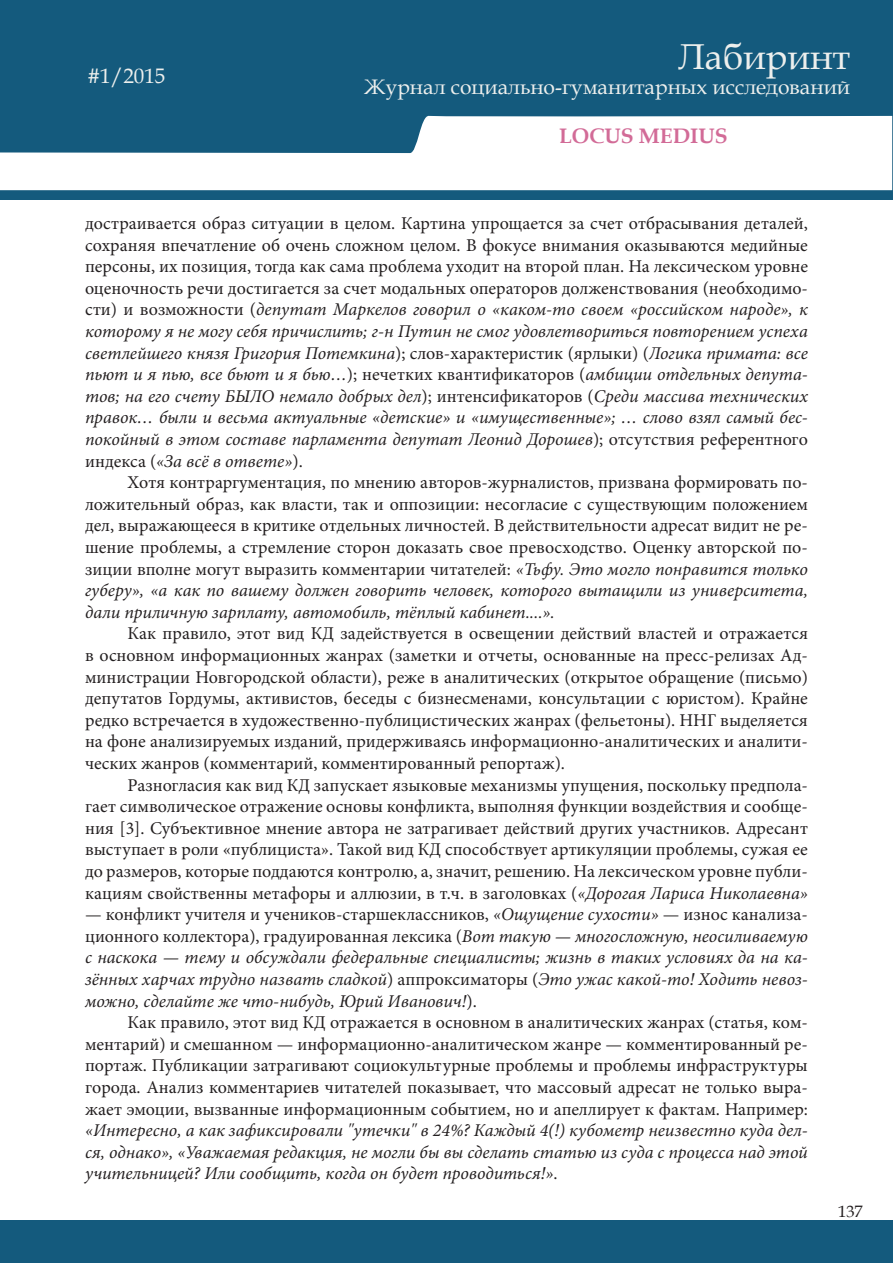
<style>
.page{position:relative;width:893px;height:1263px;background:#fff}
.page>*{position:absolute;margin:0;border:0;box-sizing:border-box;transform-origin:0 0}
.t1{font:36px "Book Antiqua";color:#edefed}
.t2{font:21px "Book Antiqua";color:#edefed}
.Подзаголовок_в_докум{font:700 21px "Book Antiqua";color:#d26b97}
.Основной_текст{font:18px/21.6px "Minion Pro";color:#231f20;text-align:justify}
.Основной_текст-2{font:italic 18px/21.6px "Minion Pro";letter-spacing:-.005em;color:#231f20;text-align:justify}
.t3{font:16.5px "Book Antiqua";color:#231f20}
.s1{font-style:italic}
.s2{font-style:normal}
</style>
<div class="page">
<div style="left:0;top:1px;width:892px;height:1261px;background:#145a7d"></div>
<hr style="left:0;top:200px;width:1px;height:1020px;background:#fff">
<div style="left:1px;top:200px;width:891px;height:1020px;background:#fff"></div>
<svg style="left:0;top:115px;width:892px;height:75px;fill:#fff"></svg>
<p class="t2" style="left:87px;top:61px;width:79px">#1/2015</p>
<p class="t2" style="left:155px;top:61px;width:12px">4</p>
<h1 class="t1" style="left:678px;top:31px;width:173px">Лабиринт</h1>
<p class="t2" style="left:364px;top:72px;width:487px">Журнал социально-гуманитарных исследований</p>
<p class="Подзаголовок_в_докум" style="left:559px;top:121px;width:170px">LOCUS MEDIUS</p>
<p class="Основной_текст" style="left:85px;top:212px;width:724px">достраивается образ ситуации в целом. Картина упрощается за счет отбрасывания деталей, сохраняя впечатление об очень сложном целом. В фокусе внимания оказываются медийные персоны, их позиция, тогда как сама проблема уходит на второй план. На лексическом уровне оценочность речи достигается за счет модальных операторов долженствования (необходимо&shy;сти) и возможности (<span class="s1">депутат Маркелов говорил о «каком-то своем «российском народе», к которому я не могу себя причислить; г-н Путин не смог удовлетвориться повторением успеха светлейшего князя Григория Потемкина</span>); слов-характеристик (ярлыки) (<span class="s1">Логика примата: все пьют и я пью, все бьют и я бью…</span>); нечетких квантификаторов (<span class="s1">амбиции отдельных депута&shy;тов; на его счету БЫЛО немало добрых дел</span>); интенсификаторов (<span class="s1">Среди массива технических правок… были и весьма актуальные «детские» и «имущественные»; … слово взял самый бес&shy;покойный в этом составе парламента депутат Леонид Дорошев</span>); отсутствия референтного индекса (<span class="s1">«За всё в ответе»</span>).</p>
<p class="Основной_текст" style="left:85px;top:472px;width:724px;text-indent:43px">Хотя контраргументация, по мнению авторов-журналистов, призвана формировать по&shy;ложительный образ, как власти, так и оппозиции: несогласие с существующим положением дел, выражающееся в критике отдельных личностей. В действительности адресат видит не ре&shy;шение проблемы, а стремление сторон доказать свое превосходство. Оценку авторской по&shy;зиции вполне могут выразить комментарии читателей: <span class="s1">«Тьфу. Это могло понравится только губеру», «а как по вашему должен говорить человек, которого вытащили из университета, дали приличную зарплату, автомобиль, тёплый кабинет....».</span></p>
<p class="Основной_текст" style="left:85px;top:623px;width:724px;text-indent:43px">Как правило, этот вид КД задействуется в освещении действий властей и отражается в основном информационных жанрах (заметки и отчеты, основанные на пресс-релизах Ад&shy;министрации Новгородской области), реже в аналитических (открытое обращение (письмо) депутатов Гордумы, активистов, беседы с бизнесменами, консультации с юристом). Крайне редко встречается в художественно-публицистических жанрах (фельетоны). ННГ выделяется на фоне анализируемых изданий, придерживаясь информационно-аналитических и аналити&shy;ческих жанров (комментарий, комментированный репортаж).</p>
<p class="Основной_текст" style="left:85px;top:774px;width:724px;text-indent:43px">Разногласия как вид КД запускает языковые механизмы упущения, поскольку предпола&shy;гает символическое отражение основы конфликта, выполняя функции воздействия и сообще&shy;ния [3]. Субъективное мнение автора не затрагивает действий других участников. Адресант выступает в роли «публициста». Такой вид КД способствует артикуляции проблемы, сужая ее до размеров, которые поддаются контролю, а, значит, решению. На лексическом уровне публи&shy;кациям свойственны метафоры и аллюзии, в т.ч. в заголовках (<span class="s1">«Дорогая Лариса Николаевна»</span></p>
<p class="Основной_текст-2" style="left:85px;top:903px;width:724px"><span class="s2">— конфликт учителя и учеников-старшеклассников,</span> «Ощущение сухости» <span class="s2">— износ канализа&shy;ционного коллектора), градуированная лексика (</span>Вот такую — многосложную, неосиливаемую с наскока — тему и обсуждали федеральные специалисты; жизнь в таких условиях да на ка&shy;зённых харчах трудно назвать сладкой<span class="s2">) аппроксиматоры (</span>Это ужас какой-то! Ходить невоз&shy;можно, сделайте же что-нибудь, Юрий Иванович!<span class="s2">).</span></p>
<p class="Основной_текст" style="left:85px;top:1012px;width:724px;text-indent:43px">Как правило, этот вид КД отражается в основном в аналитических жанрах (статья, ком&shy;ментарий) и смешанном — информационно-аналитическом жанре — комментированный ре&shy;портаж. Публикации затрагивают социокультурные проблемы и проблемы инфраструктуры города. Анализ комментариев читателей показывает, что массовый адресат не только выра&shy;жает эмоции, вызванные информационным событием, но и апеллирует к фактам. Например: <span class="s1">«Интересно, а как зафиксировали "утечки" в 24%? Каждый 4(!) кубометр неизвестно куда дел&shy;ся, однако», «Уважаемая редакция, не могли бы вы сделать статью из суда с процесса над этой учительницей? Или сообщить, когда он будет проводиться!»</span>.</p>
<p class="t3" style="left:812px;top:1200px;width:52px">137137</p>
</div>
